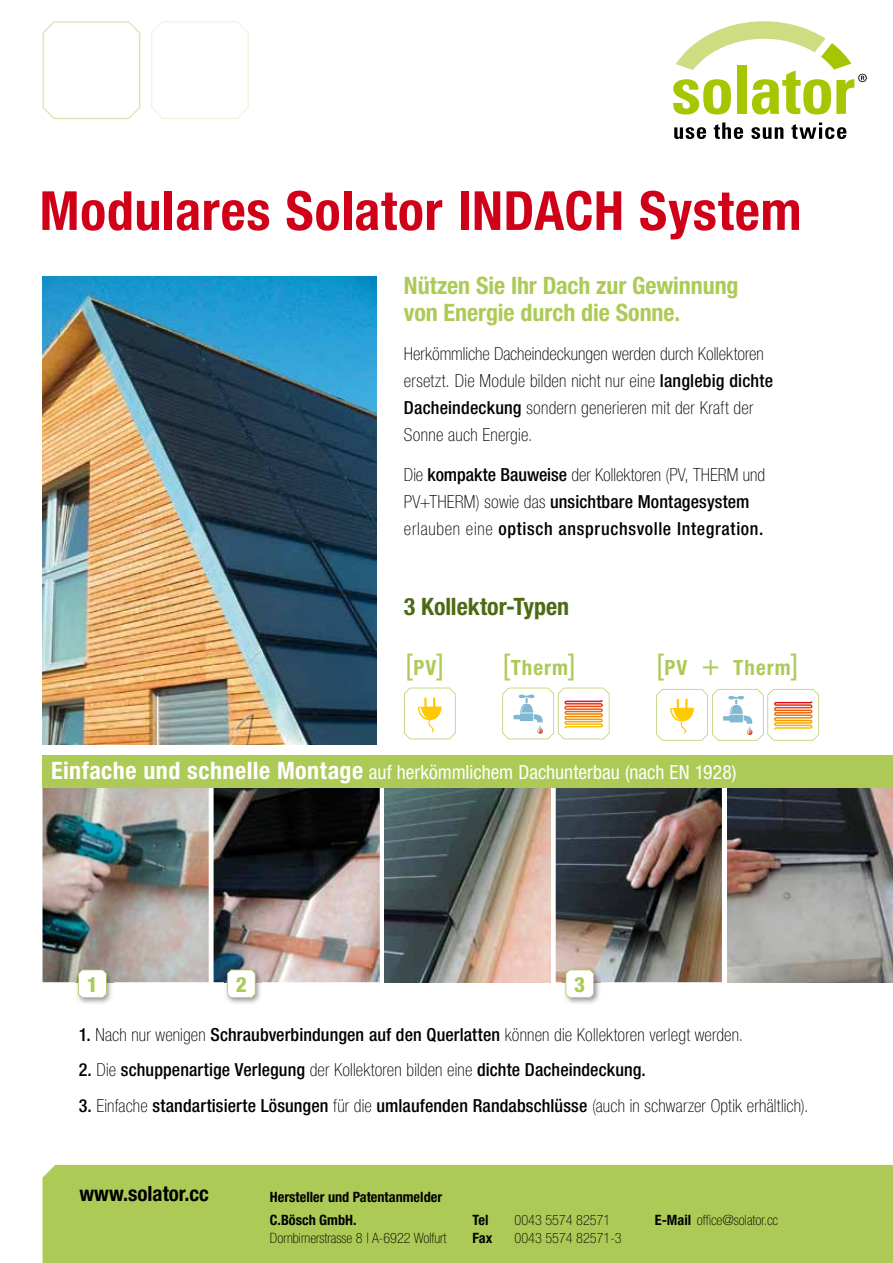
<style>
.page{position:relative;width:893px;height:1263px;background:#fff}
.page>*{position:absolute;margin:0;border:0;box-sizing:border-box;transform-origin:0 0}
.t1{font:700 condensed 54px "Helvetica Neue LT Std";letter-spacing:.01em;color:#d10019}
.t2{font:condensed 30px "Helvetica Neue LT Std";color:#adca57}
.t3{font:700 condensed 24px/27px "Helvetica Neue LT Std";letter-spacing:-.005em;color:#adca57}
.t4{font:700 condensed 24px "Helvetica Neue LT Std";color:#4c6914}
.t5{font:700 condensed 21px "Helvetica Neue LT Std";letter-spacing:.05em;color:#adca57}
.t6{font:700 condensed 21px "Helvetica Neue LT Std";color:#000}
.t7{font:800 condensed 21px "Helvetica Neue LT Std";color:#adca57}
.t8{font:condensed 19.5px "Helvetica Neue LT Std";color:#fff}
.t9{font:100 condensed 18px/27px "Helvetica Neue LT Std";letter-spacing:.01em;color:#000}
.t10{font:500 condensed 18px "Helvetica Neue LT Std";letter-spacing:.01em;color:#000}
.t11{font:500 condensed 18px/27px "Helvetica Neue LT Std";letter-spacing:.035em;color:#000}
.t12{font:100 condensed 14.25px "Helvetica Neue LT Std";color:#000}
.t13{font:700 condensed 14.25px/22.2px "Helvetica Neue LT Std";color:#000}
.s1{font-weight:500}
.s2{font-weight:100}
.s3{font-weight:700;font-size:21px}
.s4{font-weight:400;font-size:30px}
.s5{font-weight:700;font-size:24px}
.s6{font-weight:700}
</style>
<div class="page">
<svg style="left:43px;top:21px;width:97px;height:98px"></svg>
<svg style="left:151px;top:21px;width:98px;height:98px"></svg>
<svg style="left:674px;top:127px;width:32px;height:12px"></svg>
<svg style="left:714px;top:123px;width:29px;height:16px"></svg>
<svg style="left:751px;top:127px;width:32px;height:12px"></svg>
<svg style="left:791px;top:123px;width:55px;height:16px"></svg>
<svg style="left:673px;top:21px;width:194px;height:94px"></svg>
<img style="left:43px;top:276px;width:333px;height:468px">
<img style="left:43px;top:787px;width:166px;height:195px">
<img style="left:214px;top:787px;width:166px;height:195px">
<img style="left:556px;top:787px;width:166px;height:195px">
<img style="left:385px;top:787px;width:166px;height:195px">
<img style="left:727px;top:787px;width:166px;height:195px">
<div style="left:43px;top:1165px;width:850px;height:98px;background:#adca57"></div>
<div style="left:43px;top:755px;width:850px;height:32px;background:#adca57"></div>
<img style="left:76px;top:967px;width:37px;height:37px">
<svg style="left:78px;top:969px;width:29px;height:29px"></svg>
<img style="left:224px;top:967px;width:38px;height:37px">
<svg style="left:227px;top:969px;width:29px;height:29px"></svg>
<img style="left:563px;top:967px;width:37px;height:37px">
<svg style="left:566px;top:969px;width:28px;height:29px"></svg>
<svg style="left:656px;top:689px;width:163px;height:51px"></svg>
<svg style="left:502px;top:688px;width:107px;height:51px"></svg>
<svg style="left:404px;top:688px;width:52px;height:51px"></svg>
<h1 class="t1" style="left:40px;top:178px;width:763px">Modulares Solator INDACH System</h1>
<h3 class="t3" style="left:404px;top:271px;width:336px">Nützen Sie Ihr Dach zur Gewinnung von Energie durch die Sonne.</h3>
<p class="t9" style="left:404px;top:340px;width:371px">Herkömmliche Dacheindeckungen werden durch Kollektoren ersetzt. Die Module bilden nicht nur eine <span class="s1">langlebig dichte Dacheindeckung</span> sondern generieren mit der Kraft der Sonne auch Energie.</p>
<p class="t11" style="left:404px;top:461px;width:363px"><span class="s2">Die</span> kompakte Bauweise <span class="s2">der Kollektoren (PV, THERM und<br>PV+THERM) sowie das</span> unsichtbare Montagesystem <span class="s2">erlauben eine</span> optisch anspruchsvolle Integration.</p>
<h3 class="t4" style="left:404px;top:591px;width:167px">3 Kollektor-Typen</h3>
<h2 class="t2" style="left:405px;top:647px;width:41px">[<span class="s3">PV</span>]</h2>
<p class="t5" style="left:502px;top:655px;width:75px"><span class="s4">[</span>Therm<span class="s4">]</span></p>
<p class="t5" style="left:656px;top:655px;width:144px"><span class="s4">[</span>PV <span class="s4">+</span> Therm<span class="s4">]</span></p>
<p class="t8" style="left:51px;top:761px;width:687px"><span class="s5">Einfache und schnelle Montage</span> auf herkömmlichem Dachunterbau (nach EN 1928)</p>
<p class="t7" style="left:87px;top:971px;width:12px">1</p>
<p class="t7" style="left:236px;top:971px;width:12px">2</p>
<p class="t7" style="left:574px;top:971px;width:12px">3</p>
<p class="t9" style="left:79px;top:1021px;width:666px"><span class="s1">1.</span> Nach nur wenigen <span class="s1">Schraubverbindungen auf den Querlatten</span> können die Kollektoren verlegt werden.</p>
<p class="t10" style="left:79px;top:1059px;width:569px">2. <span class="s2">Die</span> schuppenartige Verlegung <span class="s2">der Kollektoren bilden eine</span> dichte Dacheindeckung.</p>
<p class="t10" style="left:79px;top:1094px;width:731px">3. <span class="s2">Einfache</span> standartisierte Lösungen <span class="s2">für die</span> umlaufenden Randabschlüsse <span class="s2">(auch in schwarzer Optik erhältlich).</span></p>
<p class="t6" style="left:80px;top:1181px;width:131px">www.solator.cc</p>
<p class="t13" style="left:270px;top:1186px;width:174px">Hersteller und Patentanmelder<br>C.Bösch GmbH.</p>
<p class="t12" style="left:270px;top:1229px;width:178px">Dornbirnerstrasse 8 | A-6922 Wolfurt</p>
<p class="t13" style="left:473px;top:1208px;width:17px">Tel</p>
<p class="t12" style="left:515px;top:1211px;width:97px">0043 5574 82571</p>
<p class="t13" style="left:473px;top:1226px;width:21px">Fax</p>
<p class="t12" style="left:515px;top:1229px;width:109px">0043 5574 82571-3</p>
<p class="t12" style="left:655px;top:1211px;width:125px"><span class="s6">E-Mail</span> office@solator.cc</p>
</div>
